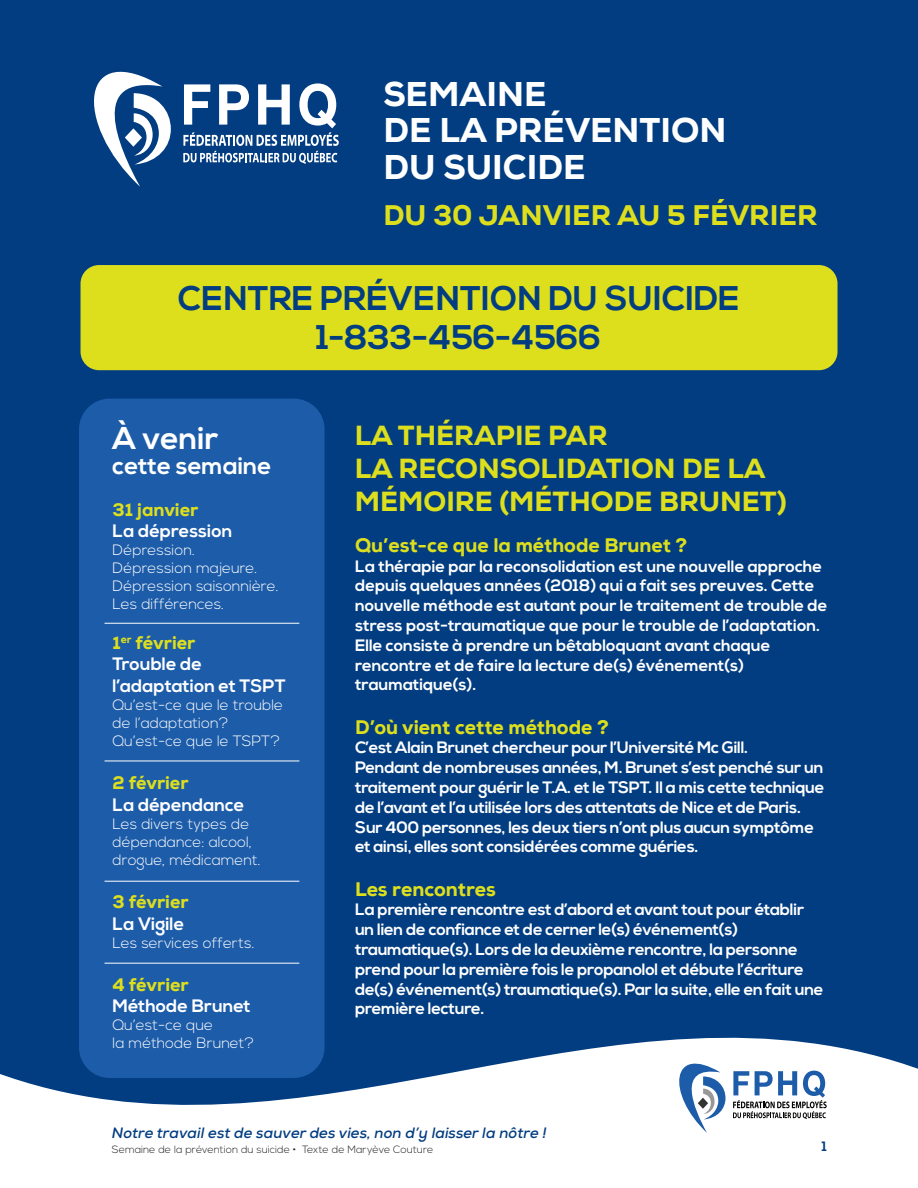
<style>
.page{position:relative;width:918px;height:1188px;background:#023d81}
.page>*{position:absolute;margin:0;border:0;box-sizing:border-box;transform-origin:0 0}
.t1{font:700 34.2px/38.4px "Nexa";color:#023d81;text-align:center}
.t2{font:800 34.2px/36.3px "Nexa W01";color:#fff}
.t3{font:700 31.5px "Nexa";color:#fff}
.t4{font:800 28.2px "Nexa W01";color:#dddf1d}
.t5{font:800 27.45px/33px "Nexa W01";color:#dddf1d}
.t6{font:700 24px "Nexa";color:#fff}
.t7{font:800 19.5px "Nexa W01";color:#dddf1d}
.t8{font:700 18px/21.6px "Nexa";color:#fff}
.t9{font:800 18px "Nexa W01";color:#dddf1d}
.t10{font:700 16.5px/19.8px "Nexa";letter-spacing:-.015em;color:#fff}
.t11{font:300 15px/18px "Nexa";color:#fff}
.t12{font:italic 700 15px "Nexa W01";color:#023d81}
.t13{font:700 13.5px "Nexa";color:#023d81}
.t14{font:300 10.5px "Nexa";color:#231f20}
</style>
<div class="page">
<svg style="left:0;top:1037px;width:918px;height:151px;fill:#fff"></svg>
<div style="left:81px;top:265px;width:757px;height:105px;background:#dddf1d;border-radius:19px"></div>
<svg style="left:666px;top:1043px;width:60px;height:90px;background:#cad7e8"></svg>
<svg style="left:733px;top:1071px;width:94px;height:48px;background:#a9b8ca"></svg>
<div style="left:79px;top:399px;width:246px;height:679px;background:#1d5ca9;border-radius:31px"></div>
<hr style="left:105px;top:623px;width:194px;height:1px;background:#fff">
<hr style="left:105px;top:761px;width:194px;height:1px;background:#fff">
<hr style="left:105px;top:881px;width:194px;height:1px;background:#fff">
<hr style="left:105px;top:963px;width:194px;height:1px;background:#fff">
<svg style="left:94px;top:71px;width:77px;height:116px"></svg>
<svg style="left:183px;top:83px;width:156px;height:81px"></svg>
<h1 class="t2" style="left:383px;top:77px;width:345px">SEMAINE<br>DE LA PRÉVENTION<br>DU SUICIDE</h1>
<h3 class="t4" style="left:383px;top:199px;width:436px">DU 30 JANVIER AU 5 FÉVRIER</h3>
<h1 class="t1" style="left:178px;top:281px;width:563px">CENTRE PRÉVENTION DU SUICIDE<br>1-833-456-4566</h1>
<h2 class="t3" style="left:113px;top:420px;width:107px">À venir</h2>
<h3 class="t6" style="left:113px;top:452px;width:160px">cette semaine</h3>
<p class="t9" style="left:113px;top:499px;width:87px">31 janvier</p>
<p class="t8" style="left:113px;top:521px;width:121px">La dépression</p>
<p class="t11" style="left:113px;top:542px;width:168px">Dépression.<br>Dépression majeure.<br>Dépression saisonnière.<br>Les différences.</p>
<p class="t9" style="left:113px;top:632px;width:84px">1<sup>er</sup> février</p>
<p class="t8" style="left:113px;top:654px;width:175px">Trouble de l’adaptation et TSPT</p>
<p class="t11" style="left:113px;top:697px;width:172px">Qu’est-ce que le trouble de l’adaptation?<br>Qu’est-ce que le TSPT?</p>
<p class="t9" style="left:113px;top:772px;width:77px">2 février</p>
<p class="t8" style="left:113px;top:794px;width:133px">La dépendance</p>
<p class="t11" style="left:113px;top:815px;width:149px">Les divers types de dépendance: alcool, drogue, médicament.</p>
<p class="t9" style="left:113px;top:891px;width:78px">3 février</p>
<p class="t8" style="left:113px;top:913px;width:73px">La Vigile</p>
<p class="t11" style="left:113px;top:934px;width:143px">Les services offerts.</p>
<p class="t9" style="left:113px;top:974px;width:78px">4 février</p>
<p class="t8" style="left:113px;top:996px;width:140px">Méthode Brunet</p>
<p class="t11" style="left:113px;top:1017px;width:143px">Qu’est-ce que<br>la méthode Brunet?</p>
<h3 class="t5" style="left:355px;top:420px;width:433px">LA THÉRAPIE PAR<br>LA RECONSOLIDATION DE LA<br>MÉMOIRE (MÉTHODE BRUNET)</h3>
<p class="t7" style="left:355px;top:534px;width:334px">Qu’est-ce que la méthode Brunet ?</p>
<p class="t10" style="left:355px;top:557px;width:474px">La thérapie par la reconsolidation est une nouvelle approche depuis quelques années (2018) qui a fait ses preuves. Cette nouvelle méthode est autant pour le traitement de trouble de stress post-traumatique que pour le trouble de l’adaptation.<br>Elle consiste à prendre un bêtabloquant avant chaque rencontre et de faire la lecture de(s) événement(s) traumatique(s).</p>
<p class="t7" style="left:355px;top:715px;width:255px">D’où vient cette méthode ?</p>
<p class="t10" style="left:355px;top:738px;width:471px">C’est Alain Brunet chercheur pour l’Université Mc Gill.<br>Pendant de nombreuses années, M. Brunet s’est penché sur un traitement pour guérir le T.A. et le TSPT. Il a mis cette technique de l’avant et l’a utilisée lors des attentats de Nice et de Paris.<br>Sur 400 personnes, les deux tiers n’ont plus aucun symptôme et ainsi, elles sont considérées comme guéries.</p>
<p class="t7" style="left:355px;top:877px;width:142px">Les rencontres</p>
<p class="t10" style="left:355px;top:900px;width:470px">La première rencontre est d’abord et avant tout pour établir un lien de confiance et de cerner le(s) événement(s) traumatique(s). Lors de la deuxième rencontre, la personne prend pour la première fois le propanolol et débute l’écriture de(s) événement(s) traumatique(s). Par la suite, elle en fait une première lecture.</p>
<p class="t12" style="left:112px;top:1124px;width:436px">Notre travail est de sauver des vies, non d’y laisser la nôtre !</p>
<p class="t14" style="left:112px;top:1143px;width:323px">Semaine de la prévention du suicide • Texte de Maryève Couture</p>
<p class="t13" style="left:822px;top:1139px;width:6px">1</p>
</div>
